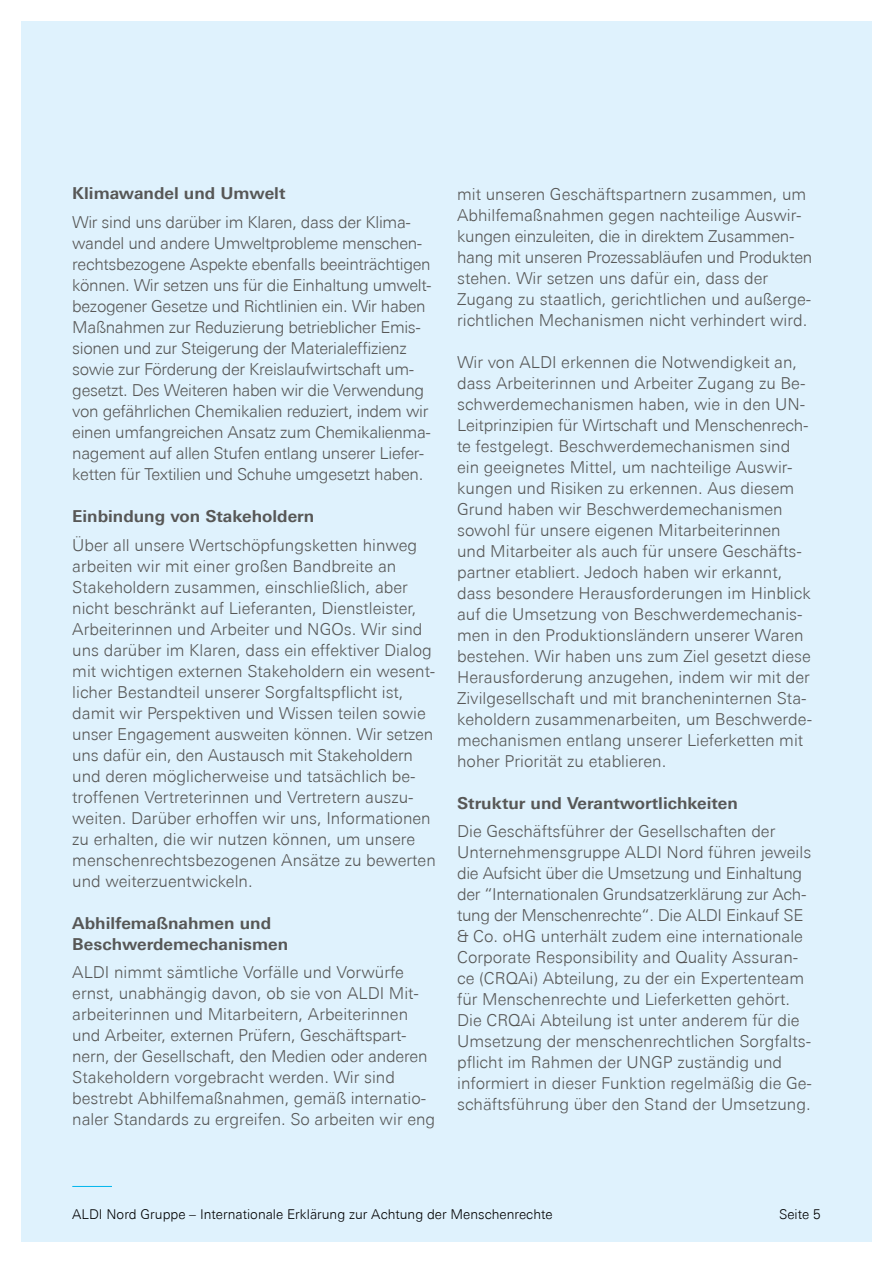
<style>
.page{position:relative;width:893px;height:1263px;background:#fff}
.page>*{position:absolute;margin:0;border:0;box-sizing:border-box;transform-origin:0 0}
.t1{font:300 16.5px/21px "Univers Next Pro";color:#575756}
.t2{font:300 16.5px/21px "Univers Next Pro";letter-spacing:-.02em;color:#575756}
.t3{font:700 16.5px/21px "Univers Next Pro";color:#575756}
.t4{font:300 13.5px "Univers Next Pro";color:#000}
</style>
<div class="page">
<div style="left:21px;top:21px;width:851px;height:1221px;background:#dff2fd"></div>
<hr style="left:72px;top:1186px;width:40px;height:1px;background:#00b6ed">
<p class="t3" style="left:72px;top:183px;width:215px">Klimawandel und Umwelt</p>
<p class="t2" style="left:72px;top:212px;width:361px">Wir sind uns darüber im Klaren, dass der Klima&shy;wandel und andere Umweltprobleme menschen&shy;rechtsbezogene Aspekte ebenfalls beeinträchtigen können. Wir setzen uns für die Einhaltung umwelt&shy;bezogener Gesetze und Richtlinien ein. Wir haben Maßnahmen zur Reduzierung betrieblicher Emis&shy;sionen und zur Steigerung der Materialeffizienz sowie zur Förderung der Kreislaufwirtschaft um&shy;gesetzt. Des Weiteren haben wir die Verwendung von gefährlichen Chemikalien reduziert, indem wir einen umfangreichen Ansatz zum Chemikalienma&shy;nagement auf allen Stufen entlang unserer Liefer&shy;ketten für Textilien und Schuhe umgesetzt haben.</p>
<p class="t3" style="left:72px;top:506px;width:244px">Einbindung von Stakeholdern</p>
<p class="t1" style="left:72px;top:534px;width:365px">Über all unsere Wertschöpfungsketten hinweg arbeiten wir mit einer großen Bandbreite an Stakeholdern zusammen, einschließlich, aber nicht beschränkt auf Lieferanten, Dienstleister, Arbeiterinnen und Arbeiter und NGOs. Wir sind uns darüber im Klaren, dass ein effektiver Dialog mit wichtigen externen Stakeholdern ein wesent&shy;licher Bestandteil unserer Sorgfaltspflicht ist, damit wir Perspektiven und Wissen teilen sowie unser Engagement ausweiten können. Wir setzen uns dafür ein, den Austausch mit Stakeholdern und deren möglicherweise und tatsächlich be&shy;troffenen Vertreterinnen und Vertretern auszu&shy;weiten. Darüber erhoffen wir uns, Informationen zu erhalten, die wir nutzen können, um unsere menschenrechtsbezogenen Ansätze zu bewerten und weiterzuentwickeln.</p>
<p class="t3" style="left:72px;top:912px;width:217px">Abhilfemaßnahmen und<br>Beschwerdemechanismen</p>
<p class="t1" style="left:72px;top:962px;width:365px">ALDI nimmt sämtliche Vorfälle und Vorwürfe ernst, unabhängig davon, ob sie von ALDI Mit&shy;arbeiterinnen und Mitarbeitern, Arbeiterinnen und Arbeiter, externen Prüfern, Geschäftspart&shy;nern, der Gesellschaft, den Medien oder anderen Stakeholdern vorgebracht werden. Wir sind bestrebt Abhilfemaßnahmen, gemäß internatio&shy;naler Standards zu ergreifen. So arbeiten wir eng</p>
<p class="t1" style="left:457px;top:183px;width:357px">mit unseren Geschäftspartnern zusammen, um Abhilfemaßnahmen gegen nachteilige Auswir&shy;kungen einzuleiten, die in direktem Zusammen&shy;hang mit unseren Prozessabläufen und Produkten stehen. Wir setzen uns dafür ein, dass der Zugang zu staatlich, gerichtlichen und außerge&shy;richtlichen Mechanismen nicht verhindert wird.</p>
<p class="t1" style="left:457px;top:351px;width:356px">Wir von ALDI erkennen die Notwendigkeit an, dass Arbeiterinnen und Arbeiter Zugang zu Be&shy;schwerdemechanismen haben, wie in den UN-Leitprinzipien für Wirtschaft und Menschenrech&shy;te festgelegt. Beschwerdemechanismen sind ein geeignetes Mittel, um nachteilige Auswir&shy;kungen und Risiken zu erkennen. Aus diesem Grund haben wir Beschwerdemechanismen sowohl für unsere eigenen Mitarbeiterinnen und Mitarbeiter als auch für unsere Geschäfts&shy;partner etabliert. Jedoch haben wir erkannt, dass besondere Herausforderungen im Hinblick auf die Umsetzung von Beschwerdemechanis&shy;men in den Produktionsländern unserer Waren bestehen. Wir haben uns zum Ziel gesetzt diese Herausforderung anzugehen, indem wir mit der Zivilgesellschaft und mit brancheninternen Sta&shy;keholdern zusammenarbeiten, um Beschwerde&shy;mechanismen entlang unserer Lieferketten mit hoher Priorität zu etablieren.</p>
<p class="t3" style="left:457px;top:792px;width:282px">Struktur und Verantwortlichkeiten</p>
<p class="t1" style="left:457px;top:821px;width:356px">Die Geschäftsführer der Gesellschaften der Unternehmensgruppe ALDI Nord führen jeweils die Aufsicht über die Umsetzung und Einhaltung der “Internationalen Grundsatzerklärung zur Ach&shy;tung der Menschenrechte“. Die ALDI Einkauf SE &amp; Co. oHG unterhält zudem eine internationale Corporate Responsibility and Quality Assuran&shy;ce (CRQAi) Abteilung, zu der ein Expertenteam für Menschenrechte und Lieferketten gehört.<br>Die CRQAi Abteilung ist unter anderem für die Umsetzung der menschenrechtlichen Sorgfalts&shy;pflicht im Rahmen der UNGP zuständig und informiert in dieser Funktion regelmäßig die Ge&shy;schäftsführung über den Stand der Umsetzung.</p>
<p class="t4" style="left:85px;top:1206px;width:356px">International Buying Policy for Cotton | As of January 2020</p>
<p class="t4" style="left:779px;top:1206px;width:43px">Seite 5</p>
<p class="t4" style="left:72px;top:1206px;width:482px">ALDI Nord Gruppe – Internationale Erklärung zur Achtung der Menschenrechte</p>
<p class="t4" style="left:797px;top:1206px;width:43px">Seite 5</p>
</div>
